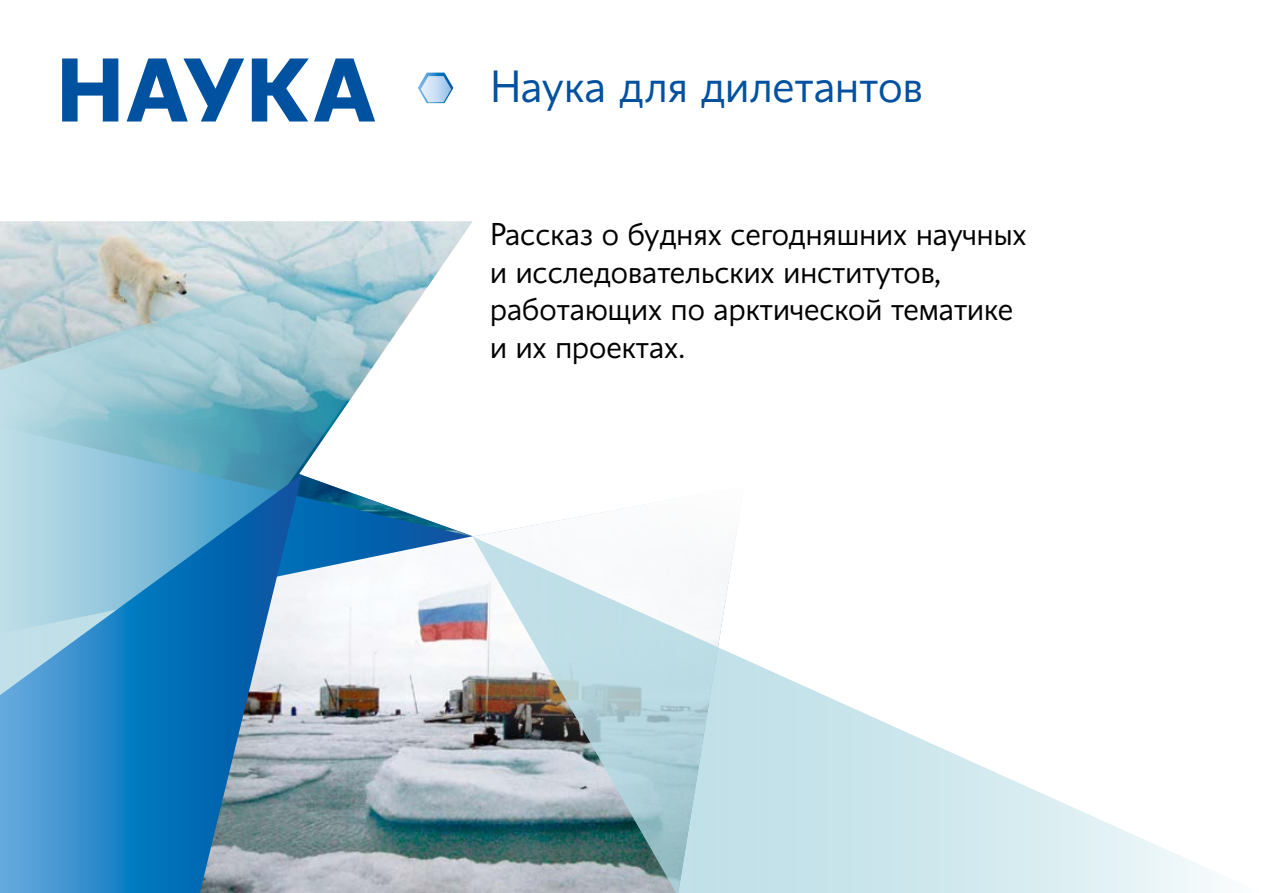
<style>
.page{position:relative;width:1263px;height:893px;background:#fff}
.page>*{position:absolute;margin:0;border:0;box-sizing:border-box;transform-origin:0 0}
.t1{font:700 90px "Conqueror Sans";letter-spacing:-.01em;color:#0051a0}
.t2{font:300 45px "Conqueror Sans";color:#0051a0}
.t3{font:300 31.5px/37.8px "Conqueror Sans";color:#000}
</style>
<div class="page">
<svg style="left:418px;top:73px;width:35px;height:30px"></svg>
<img style="left:0;top:221px;width:473px;height:672px">
<svg style="left:473px;top:537px;width:741px;height:356px"></svg>
<svg style="left:0;top:474px;width:302px;height:419px;background:#5198c5"></svg>
<h1 class="t1" style="left:54px;top:36px;width:324px">НАУКА</h1>
<h2 class="t2" style="left:490px;top:60px;width:434px">Наука для дилетантов</h2>
<p class="t3" style="left:490px;top:216px;width:538px">Рассказ о буднях сегодняшних научных и исследовательских институтов, работающих по арктической тематике и их проектах.</p>
</div>
